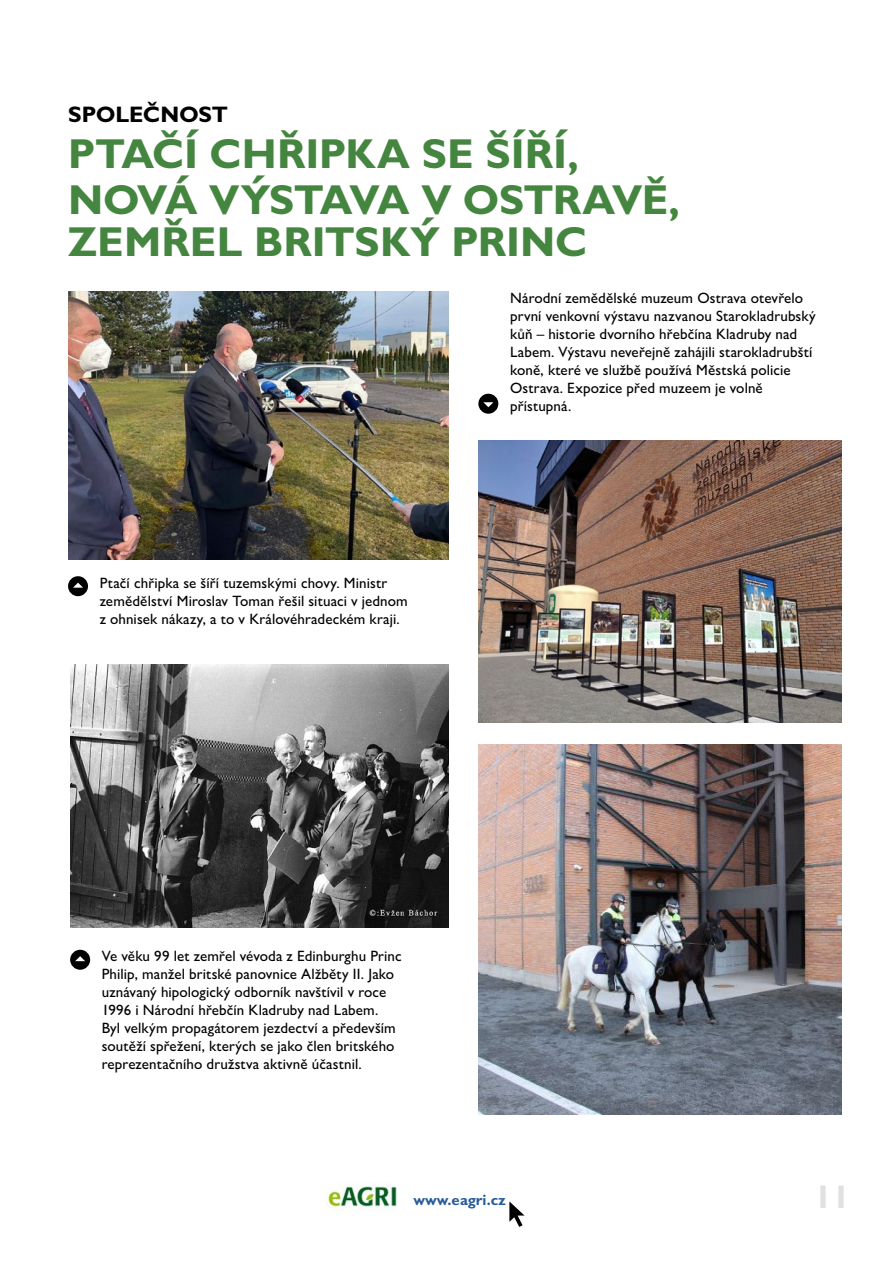
<style>
.page{position:relative;width:893px;height:1263px;background:#fff}
.page>*{position:absolute;margin:0;border:0;box-sizing:border-box;transform-origin:0 0}
.t1{font:700 42px/46px "Gill Sans MT Pro";letter-spacing:-.005em;color:#44853f}
.t2{font:700 32.55px "Gill Sans MT Pro";color:#e0e0df}
.t3{font:700 22.5px "Gill Sans MT Pro";color:#000}
.t4{font:500 15px/18px "Gill Sans MT Pro";letter-spacing:.01em;color:#000}
.t5{font:700 15px "Gill Sans MT Pro";color:#275b9b}
</style>
<div class="page">
<div style="left:68px;top:576px;width:20px;height:20px;background:#000;border-radius:50%"></div>
<svg style="left:73px;top:583px;width:10px;height:5px"></svg>
<div style="left:70px;top:950px;width:20px;height:20px;background:#000;border-radius:50%"></div>
<svg style="left:75px;top:956px;width:10px;height:5px"></svg>
<div style="left:478px;top:394px;width:20px;height:20px;background:#000;border-radius:50%"></div>
<svg style="left:483px;top:402px;width:10px;height:5px"></svg>
<img style="left:478px;top:440px;width:364px;height:283px">
<img style="left:478px;top:744px;width:364px;height:370px">
<img style="left:70px;top:664px;width:379px;height:263px">
<img style="left:68px;top:291px;width:381px;height:268px">
<svg style="left:509px;top:1201px;width:16px;height:26px"></svg>
<img style="left:327px;top:1186px;width:70px;height:22px">
<h3 class="t3" style="left:68px;top:100px;width:161px">SPOLEČNOST</h3>
<h1 class="t1" style="left:68px;top:130px;width:613px">PTAČÍ CHŘIPKA SE ŠÍŘÍ,<br>NOVÁ VÝSTAVA V OSTRAVĚ,</h1>
<h1 class="t1" style="left:68px;top:218px;width:521px">ZEMŘEL BRITSKÝ PRINC</h1>
<p class="t4" style="left:100px;top:573px;width:310px">Ptačí chřipka se šíří tuzemskými chovy. Ministr zemědělství Miroslav Toman řešil situaci v jednom z ohnisek nákazy, a to v Královéhradeckém kraji.</p>
<p class="t4" style="left:510px;top:288px;width:307px">Národní zemědělské muzeum Ostrava otevřelo první venkovní výstavu nazvanou Starokladrubský kůň – historie dvorního hřebčína Kladruby nad Labem. Výstavu neveřejně zahájili starokladrubští koně, které ve službě používá Městská policie Ostrava. Expozice před muzeem je volně přístupná.</p>
<p class="t4" style="left:102px;top:947px;width:301px">Ve věku 99 let zemřel vévoda z Edinburghu Princ Philip, manžel britské panovnice Alžběty II. Jako uznávaný hipologický odborník navštívil v roce 1996 i Národní hřebčín Kladruby nad Labem.<br>Byl velkým propagátorem jezdectví a především soutěží spřežení, kterých se jako člen britského reprezentačního družstva aktivně účastnil.</p>
<p class="t5" style="left:413px;top:1190px;width:94px">www.eagri.cz</p>
<h2 class="t2" style="left:814px;top:1176px;width:37px">11</h2>
</div>
